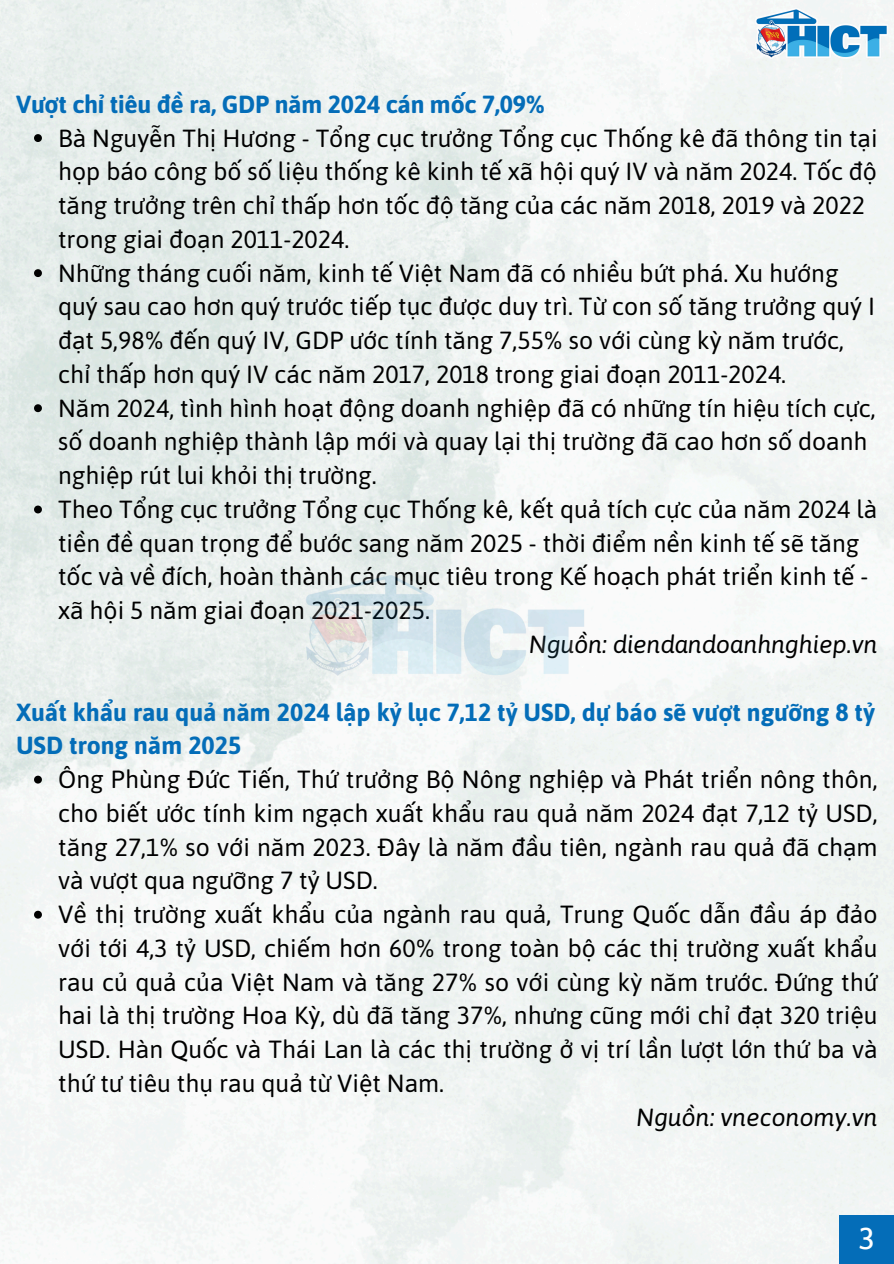
<style>
.page{position:relative;width:894px;height:1264px;background:#fff}
.page>*{position:absolute;margin:0;border:0;box-sizing:border-box;transform-origin:0 0}
.t1{font:29.85px "Cabin";color:#fff}
.t2{font:24.75px/33.8px "Asap";color:#000}
.t3{font:700 24.75px/33.8px "Asap";color:#046db8}
.t4{font:italic 24.75px "Asap";color:#000}
</style>
<div class="page">
<img style="left:0;top:0;width:893px;height:1263px">
<svg style="left:34px;top:134px;width:8px;height:8px"></svg>
<svg style="left:34px;top:269px;width:8px;height:8px"></svg>
<svg style="left:34px;top:404px;width:8px;height:8px"></svg>
<svg style="left:34px;top:505px;width:8px;height:8px"></svg>
<svg style="left:34px;top:775px;width:8px;height:8px"></svg>
<svg style="left:34px;top:910px;width:8px;height:8px"></svg>
<img style="left:749px;top:0;width:144px;height:73px">
<div style="left:839px;top:1214px;width:54px;height:49px;background:#046db8"></div>
<img style="left:292px;top:553px;width:309px;height:157px">
<p class="t3" style="left:16px;top:87px;width:530px">Vượt chỉ tiêu đề ra, GDP năm 2024 cán mốc 7,09%</p>
<h1 class="t2" style="left:58px;top:121px;width:820px">Bà Nguyễn Thị Hương - Tổng cục trưởng Tổng cục Thống kê đã thông tin tại họp báo công bố số liệu thống kê kinh tế xã hội quý IV và năm 2024. Tốc độ tăng trưởng trên chỉ thấp hơn tốc độ tăng của các năm 2018, 2019 và 2022 trong giai đoạn 2011-2024.</h1>
<p class="t2" style="left:58px;top:256px;width:818px">Những tháng cuối năm, kinh tế Việt Nam đã có nhiều bứt phá. Xu hướng quý sau cao hơn quý trước tiếp tục được duy trì. Từ con số tăng trưởng quý I đạt 5,98% đến quý IV, GDP ước tính tăng 7,55% so với cùng kỳ năm trước, chỉ thấp hơn quý IV các năm 2017, 2018 trong giai đoạn 2011-2024.</p>
<p class="t2" style="left:58px;top:391px;width:819px">Năm 2024, tình hình hoạt động doanh nghiệp đã có những tín hiệu tích cực, số doanh nghiệp thành lập mới và quay lại thị trường đã cao hơn số doanh nghiệp rút lui khỏi thị trường.</p>
<p class="t2" style="left:58px;top:492px;width:820px">Theo Tổng cục trưởng Tổng cục Thống kê, kết quả tích cực của năm 2024 là tiền đề quan trọng để bước sang năm 2025 - thời điểm nền kinh tế sẽ tăng tốc và về đích, hoàn thành các mục tiêu trong Kế hoạch phát triển kinh tế - xã hội 5 năm giai đoạn 2021-2025.</p>
<p class="t4" style="left:529px;top:630px;width:350px">Nguồn: diendandoanhnghiep.vn</p>
<p class="t3" style="left:16px;top:694px;width:860px">Xuất khẩu rau quả năm 2024 lập kỷ lục 7,12 tỷ USD, dự báo sẽ vượt ngưỡng 8 tỷ<br>USD trong năm 2025</p>
<h1 class="t2" style="left:58px;top:762px;width:820px;text-align:justify">Ông Phùng Đức Tiến, Thứ trưởng Bộ Nông nghiệp và Phát triển nông thôn, cho biết ước tính kim ngạch xuất khẩu rau quả năm 2024 đạt 7,12 tỷ USD, tăng 27,1% so với năm 2023. Đây là năm đầu tiên, ngành rau quả đã chạm và vượt qua ngưỡng 7 tỷ USD.</h1>
<p class="t2" style="left:58px;top:897px;width:820px;text-align:justify">Về thị trường xuất khẩu của ngành rau quả, Trung Quốc dẫn đầu áp đảo với tới 4,3 tỷ USD, chiếm hơn 60% trong toàn bộ các thị trường xuất khẩu rau củ quả của Việt Nam và tăng 27% so với cùng kỳ năm trước. Đứng thứ hai là thị trường Hoa Kỳ, dù đã tăng 37%, nhưng cũng mới chỉ đạt 320 triệu USD. Hàn Quốc và Thái Lan là các thị trường ở vị trí lần lượt lớn thứ ba và thứ tư tiêu thụ rau quả từ Việt Nam.</p>
<p class="t4" style="left:636px;top:1102px;width:242px">Nguồn: vneconomy.vn</p>
<p class="t1" style="left:858px;top:1220px;width:18px">3</p>
</div>
